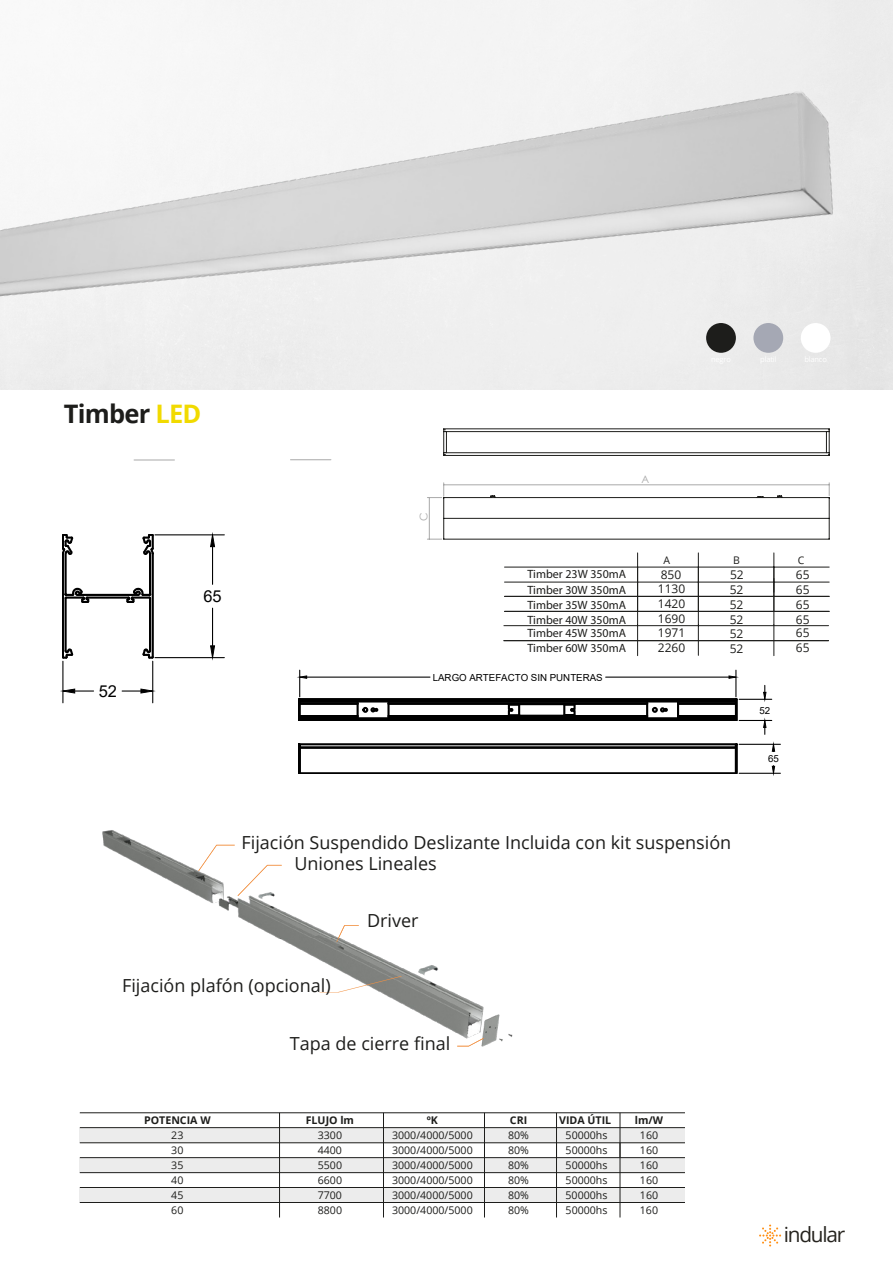
<style>
.page{position:relative;width:893px;height:1263px;background:#fff}
.page>*{position:absolute;margin:0;border:0;box-sizing:border-box;transform-origin:0 0}
.t1{font:700 25.5px "Open Sans";letter-spacing:-.03em;color:#1d1d1b}
.t2{font:20.85px "Open Sans";letter-spacing:-.06em;color:#25231e}
.t3{font:18px "Open Sans";color:#1d1d1b}
.t4{font:16.5px "Arial";color:#000}
.t5{font:12px/15.3px "Myriad Pro";color:#1d1d1b;text-align:justify}
.t6{font:12px/15px "Open Sans";color:#1d1d1b;text-align:justify}
.t7{font:10.65px/15px "Open Sans";color:#1d1d1b;text-align:justify}
.t8{font:700 10.65px "Open Sans";color:#1d1d1b}
.t9{font:10.5px "Open Sans";color:#1d1d1b}
.t10{font:10.5px "Century Gothic";color:#a9a9a9}
.t11{font:9.75px "Arial";color:#000}
.s1{color:#f1da00}
</style>
<div class="page">
<img style="left:0;top:0;width:893px;height:383px">
<div style="left:706px;top:323px;width:30px;height:30px;background:#1d1d1b;border-radius:50%"></div>
<div style="left:753px;top:323px;width:30px;height:30px;background:#a5a8b4;border-radius:50%"></div>
<div style="left:801px;top:323px;width:29px;height:30px;background:#fff;border-radius:50%"></div>
<hr style="left:637px;top:553px;width:1px;height:43px;background:#1d1d1b">
<hr style="left:698px;top:553px;width:1px;height:43px;background:#1d1d1b">
<hr style="left:774px;top:553px;width:1px;height:43px;background:#1d1d1b">
<hr style="left:504px;top:567px;width:325px;height:1px;background:#1d1d1b">
<hr style="left:504px;top:625px;width:324px;height:1px;background:#1d1d1b">
<hr style="left:504px;top:582px;width:325px;height:1px;background:#1d1d1b">
<hr style="left:504px;top:640px;width:324px;height:1px;background:#1d1d1b">
<hr style="left:504px;top:611px;width:325px;height:1px;background:#1d1d1b">
<hr style="left:504px;top:596px;width:325px;height:1px;background:#1d1d1b">
<hr style="left:637px;top:625px;width:1px;height:31px;background:#1d1d1b">
<hr style="left:698px;top:625px;width:1px;height:30px;background:#1d1d1b">
<hr style="left:774px;top:625px;width:1px;height:31px;background:#1d1d1b">
<svg style="left:637px;top:597px;width:1px;height:28px"></svg>
<svg style="left:698px;top:597px;width:1px;height:28px"></svg>
<svg style="left:427px;top:483px;width:403px;height:57px"></svg>
<hr style="left:444px;top:455px;width:385px;height:1px;background:#1d1d1b">
<hr style="left:444px;top:452px;width:385px;height:1px;background:#1d1d1b">
<hr style="left:444px;top:428px;width:385px;height:1px;background:#1d1d1b">
<hr style="left:444px;top:431px;width:385px;height:1px;background:#1d1d1b">
<svg style="left:443px;top:429px;width:4px;height:27px"></svg>
<svg style="left:826px;top:429px;width:4px;height:27px"></svg>
<svg style="left:759px;top:1224px;width:22px;height:22px"></svg>
<hr style="left:134px;top:460px;width:40px;height:1px;background:#a9a9a9">
<hr style="left:290px;top:459px;width:41px;height:1px;background:#a9a9a9">
<svg style="left:298px;top:744px;width:439px;height:30px"></svg>
<hr style="left:77px;top:594px;width:61px;height:2px;background:#000">
<hr style="left:152px;top:553px;width:2px;height:104px;background:#000">
<svg style="left:142px;top:647px;width:12px;height:11px"></svg>
<hr style="left:149px;top:598px;width:2px;height:53px;background:#000">
<svg style="left:125px;top:534px;width:29px;height:70px"></svg>
<hr style="left:87px;top:596px;width:42px;height:3px;background:#000">
<hr style="left:65px;top:598px;width:2px;height:53px;background:#000">
<svg style="left:62px;top:648px;width:12px;height:10px"></svg>
<hr style="left:62px;top:553px;width:2px;height:104px;background:#000">
<svg style="left:62px;top:534px;width:28px;height:70px"></svg>
<hr style="left:155px;top:534px;width:69px;height:1px;background:#000">
<hr style="left:155px;top:657px;width:69px;height:1px;background:#000">
<hr style="left:212px;top:547px;width:1px;height:37px;background:#000">
<hr style="left:212px;top:608px;width:1px;height:38px;background:#000">
<svg style="left:210px;top:534px;width:5px;height:13px"></svg>
<svg style="left:210px;top:645px;width:5px;height:13px"></svg>
<hr style="left:62px;top:661px;width:1px;height:42px;background:#000">
<hr style="left:152px;top:661px;width:1px;height:42px;background:#000">
<svg style="left:62px;top:688px;width:32px;height:6px"></svg>
<svg style="left:122px;top:688px;width:31px;height:6px"></svg>
<svg style="left:298px;top:670px;width:439px;height:51px"></svg>
<hr style="left:739px;top:773px;width:41px;height:1px;background:#000">
<hr style="left:739px;top:744px;width:41px;height:1px;background:#000">
<svg style="left:771px;top:765px;width:4px;height:9px"></svg>
<svg style="left:771px;top:743px;width:4px;height:9px"></svg>
<hr style="left:739px;top:699px;width:33px;height:1px;background:#000">
<hr style="left:739px;top:720px;width:33px;height:1px;background:#000">
<svg style="left:763px;top:685px;width:4px;height:15px"></svg>
<svg style="left:763px;top:721px;width:4px;height:13px"></svg>
<img style="left:102px;top:830px;width:411px;height:217px">
<svg style="left:198px;top:845px;width:84px;height:51px"></svg>
<svg style="left:457px;top:1038px;width:26px;height:8px"></svg>
<svg style="left:319px;top:976px;width:83px;height:16px"></svg>
<svg style="left:336px;top:925px;width:23px;height:17px"></svg>
<svg style="left:80px;top:1158px;width:605px;height:14px;background:#e9e9e9"></svg>
<svg style="left:80px;top:1128px;width:605px;height:14px;background:#e9e9e9"></svg>
<div style="left:80px;top:1188px;width:605px;height:14px;background:#ececec"></div>
<hr style="left:80px;top:1142px;width:605px;height:1px;background:#1d1d1b">
<hr style="left:620px;top:1143px;width:1px;height:74px;background:#1d1d1b">
<hr style="left:556px;top:1143px;width:1px;height:74px;background:#1d1d1b">
<hr style="left:484px;top:1143px;width:1px;height:74px;background:#1d1d1b">
<hr style="left:383px;top:1143px;width:1px;height:74px;background:#1d1d1b">
<hr style="left:279px;top:1113px;width:1px;height:104px;background:#1d1d1b">
<hr style="left:80px;top:1157px;width:605px;height:1px;background:#1d1d1b">
<hr style="left:80px;top:1172px;width:605px;height:1px;background:#1d1d1b">
<hr style="left:80px;top:1187px;width:605px;height:1px;background:#1d1d1b">
<hr style="left:80px;top:1202px;width:605px;height:1px;background:#1d1d1b">
<svg style="left:774px;top:578px;width:1px;height:47px"></svg>
<hr style="left:80px;top:1112px;width:605px;height:1px;background:#1d1d1b">
<hr style="left:620px;top:1113px;width:1px;height:44px;background:#1d1d1b">
<hr style="left:556px;top:1113px;width:1px;height:44px;background:#1d1d1b">
<hr style="left:484px;top:1113px;width:1px;height:44px;background:#1d1d1b">
<hr style="left:383px;top:1113px;width:1px;height:44px;background:#1d1d1b">
<hr style="left:80px;top:1127px;width:605px;height:1px;background:#1d1d1b">
<h1 class="t1" style="left:64px;top:396px;width:139px">Timber <span class="s1">LED</span></h1>
<h3 class="t4" style="left:99px;top:680px;width:20px">52</h3>
<h3 class="t4" style="left:203px;top:585px;width:20px">65</h3>
<p class="t10" style="left:416px;top:521px;width:10px;rotate:-90deg">C</p>
<p class="t10" style="left:642px;top:472px;width:9px">A</p>
<p class="t9" style="left:664px;top:553px;width:8px">A</p>
<p class="t9" style="left:733px;top:553px;width:8px">B</p>
<p class="t9" style="left:798px;top:553px;width:8px">C</p>
<p class="t5" style="left:527px;top:566px;width:100px">Timber 23W 350mA Timber 30W 350mA Timber 35W 350mA Timber 40W 350mA</p>
<p class="t5" style="left:527px;top:625px;width:100px">Timber 45W 350mA</p>
<p class="t6" style="left:730px;top:625px;width:15px">52</p>
<p class="t6" style="left:796px;top:625px;width:15px">65</p>
<p class="t5" style="left:527px;top:640px;width:100px">Timber 60W 350mA</p>
<p class="t6" style="left:658px;top:639px;width:29px">2260</p>
<p class="t6" style="left:730px;top:640px;width:15px">52</p>
<p class="t6" style="left:796px;top:640px;width:15px">65</p>
<p class="t6" style="left:661px;top:567px;width:22px">850</p>
<p class="t6" style="left:730px;top:567px;width:15px">52</p>
<p class="t6" style="left:796px;top:567px;width:15px">65</p>
<p class="t6" style="left:658px;top:581px;width:29px">1130<br>1420<br>1690</p>
<p class="t6" style="left:730px;top:582px;width:15px">52<br>52<br>52</p>
<p class="t6" style="left:796px;top:582px;width:15px">65<br>65<br>65</p>
<p class="t6" style="left:658px;top:624px;width:29px">1971</p>
<p class="t11" style="left:433px;top:670px;width:171px">LARGO ARTEFACTO SIN PUNTERAS</p>
<p class="t11" style="left:759px;top:704px;width:12px">52</p>
<p class="t11" style="left:768px;top:752px;width:12px">65</p>
<h3 class="t3" style="left:241px;top:830px;width:491px">Fijación Suspendido Deslizante Incluida con kit suspensión</h3>
<h3 class="t3" style="left:294px;top:851px;width:144px">Uniones Lineales</h3>
<h3 class="t3" style="left:367px;top:908px;width:53px">Driver</h3>
<h3 class="t3" style="left:122px;top:973px;width:210px">Fijación plafón (opcional)</h3>
<h3 class="t3" style="left:290px;top:1031px;width:162px">Tapa de cierre final</h3>
<p class="t8" style="left:144px;top:1113px;width:68px">POTENCIA W</p>
<p class="t8" style="left:306px;top:1113px;width:50px">FLUJO lm</p>
<p class="t8" style="left:427px;top:1113px;width:13px">ºK</p>
<p class="t8" style="left:510px;top:1113px;width:19px">CRI</p>
<p class="t8" style="left:559px;top:1113px;width:54px">VIDA ÚTIL</p>
<p class="t8" style="left:635px;top:1113px;width:30px">lm/W</p>
<p class="t7" style="left:171px;top:1127px;width:14px">23</p>
<p class="t7" style="left:318px;top:1127px;width:26px">3300</p>
<p class="t7" style="left:392px;top:1127px;width:82px">3000/4000/5000</p>
<p class="t7" style="left:508px;top:1127px;width:22px">80%</p>
<p class="t7" style="left:566px;top:1127px;width:43px">50000hs</p>
<p class="t7" style="left:640px;top:1127px;width:20px">160</p>
<p class="t7" style="left:171px;top:1142px;width:14px">30</p>
<p class="t7" style="left:318px;top:1142px;width:26px">4400</p>
<p class="t7" style="left:392px;top:1142px;width:82px">3000/4000/5000</p>
<p class="t7" style="left:508px;top:1142px;width:22px">80%</p>
<p class="t7" style="left:566px;top:1142px;width:43px">50000hs</p>
<p class="t7" style="left:640px;top:1142px;width:20px">160<br>160<br>160</p>
<p class="t7" style="left:171px;top:1187px;width:14px">45</p>
<p class="t7" style="left:318px;top:1187px;width:26px">7700</p>
<p class="t7" style="left:392px;top:1187px;width:82px">3000/4000/5000</p>
<p class="t7" style="left:508px;top:1187px;width:22px">80%</p>
<p class="t7" style="left:566px;top:1187px;width:43px">50000hs</p>
<p class="t7" style="left:640px;top:1187px;width:20px">160<br>160</p>
<p class="t7" style="left:171px;top:1157px;width:14px">35</p>
<p class="t7" style="left:318px;top:1157px;width:26px">5500</p>
<p class="t7" style="left:392px;top:1157px;width:82px">3000/4000/5000</p>
<p class="t7" style="left:508px;top:1157px;width:22px">80%</p>
<p class="t7" style="left:566px;top:1157px;width:43px">50000hs</p>
<p class="t7" style="left:171px;top:1172px;width:14px">40</p>
<p class="t7" style="left:171px;top:1202px;width:14px">60</p>
<p class="t7" style="left:566px;top:1172px;width:43px">50000hs</p>
<p class="t7" style="left:318px;top:1172px;width:26px">6600</p>
<p class="t7" style="left:392px;top:1172px;width:82px">3000/4000/5000</p>
<p class="t7" style="left:392px;top:1202px;width:82px">3000/4000/5000</p>
<p class="t7" style="left:508px;top:1172px;width:22px">80%</p>
<p class="t7" style="left:508px;top:1202px;width:22px">80%</p>
<p class="t7" style="left:318px;top:1202px;width:26px">8800</p>
<p class="t7" style="left:566px;top:1202px;width:43px">50000hs</p>
<h2 class="t2" style="left:784px;top:1220px;width:63px">indular</h2>
</div>
